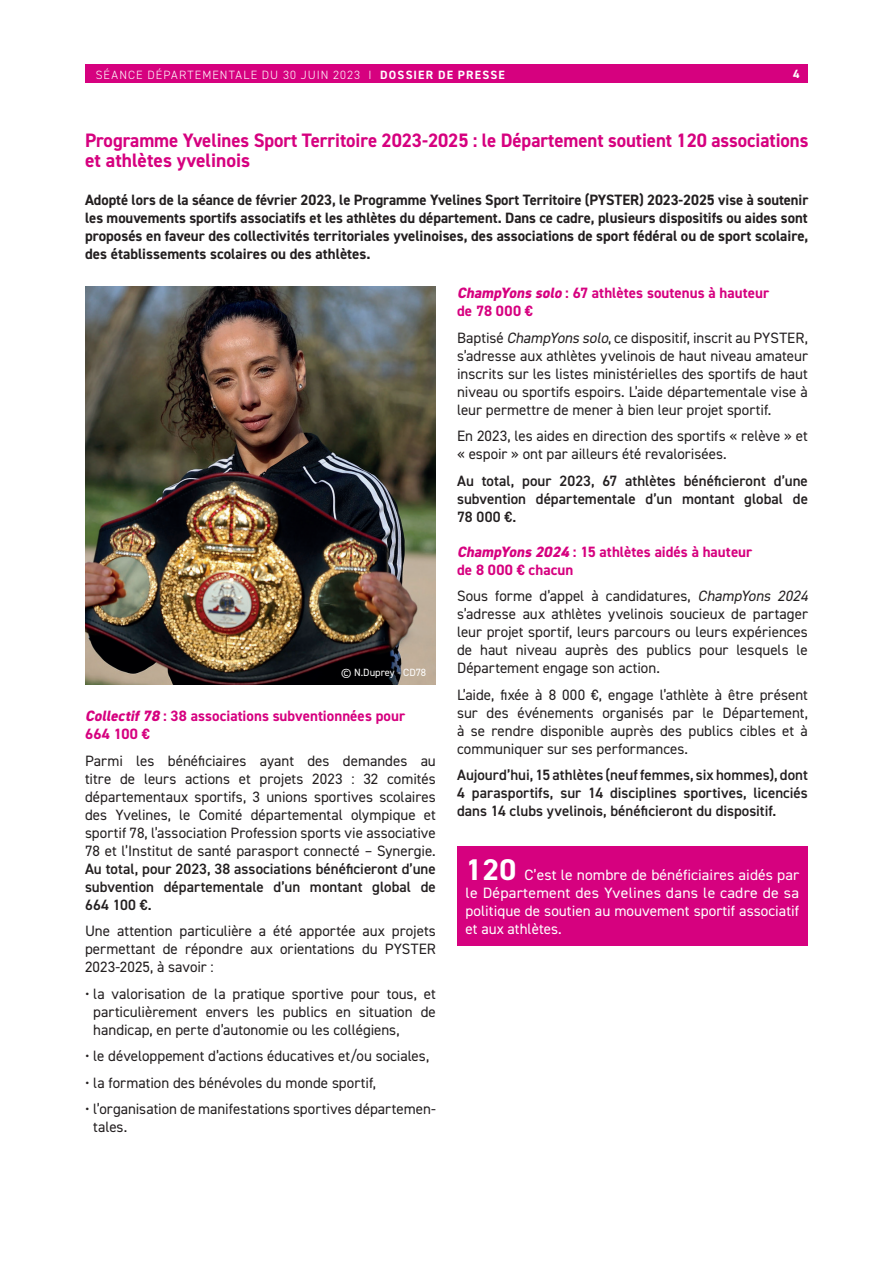
<style>
.page{position:relative;width:893px;height:1263px;background:#fff}
.page>*{position:absolute;margin:0;border:0;box-sizing:border-box;transform-origin:0 0}
.t1{font:700 19.5px/19.5px "DIN2014";letter-spacing:-.005em;color:#d6017f}
.t2{font:15px/18px "DIN2014";color:#231f20;text-align:justify}
.t3{font:700 15px/18px "DIN2014";color:#231f20;text-align:justify}
.t4{font:600 15px/18px "DIN2014";color:#231f20;text-align:justify}
.t5{font:700 15px/18px "DIN2014";letter-spacing:.005em;color:#d6017f}
.t6{font:15px/18px "DIN2014";color:#fff;text-align:justify;scale:1.04 1}
.t7{font:300 12px "DIN2014";letter-spacing:.09em;color:#fff}
.t8{font:700 12px "DIN2014";color:#fff}
.t9{font:10.5px "DIN2014";color:#fff}
.s1{font-weight:700}
.s2{font-weight:800;font-style:italic}
.s3{font-style:italic}
.s4{font-weight:700;font-size:30px}
</style>
<div class="page">
<div style="left:85px;top:64px;width:723px;height:19px;background:#d6017f"></div>
<img style="left:85px;top:287px;width:351px;height:397px">
<div style="left:457px;top:846px;width:351px;height:99px;background:#d6017f"></div>
<p class="t7" style="left:96px;top:67px;width:411px">SÉANCE DÉPARTEMENTALE DU 30 JUIN 2023 I <span class="s1">DOSSIER DE PRESSE</span></p>
<p class="t8" style="left:793px;top:65px;width:8px">4</p>
<h1 class="t1" style="left:85px;top:130px;width:725px">Programme Yvelines Sport Territoire 2023-2025 : le Département soutient 120 associations et athlètes yvelinois</h1>
<p class="t3" style="left:85px;top:190px;width:725px">Adopté lors de la séance de février 2023, le Programme Yvelines Sport Territoire (PYSTER) 2023-2025 vise à soutenir les mouvements sportifs associatifs et les athlètes du département. Dans ce cadre, plusieurs dispositifs ou aides sont proposés en faveur des collectivités territoriales yvelinoises, des associations de sport fédéral ou de sport scolaire, des établissements scolaires ou des athlètes.</p>
<p class="t9" style="left:341px;top:666px;width:87px">© N.Duprey - CD78</p>
<p class="t5" style="left:85px;top:707px;width:322px"><span class="s2">Collectif78</span> : 38 associations subventionnées pour<br>664 100 €</p>
<p class="t2" style="left:85px;top:751px;width:352px">Parmi les bénéficiaires ayant des demandes au titre de leurs actions et projets 2023 : 32 comités départementaux sportifs, 3 unions sportives scolaires des Yvelines, le Comité départemental olympique et sportif 78, l’association Profession sports vie associative 78 et l’Institut de santé parasport connecté – Synergie.</p>
<p class="t4" style="left:85px;top:859px;width:352px">Au total, pour 2023, 38 associations bénéficieront d’une subvention départementale d’un montant global de 664 100 €.</p>
<p class="t2" style="left:85px;top:922px;width:352px">Une attention particulière a été apportée aux projets permettant de répondre aux orientations du PYSTER 2023-2025, à savoir :</p>
<p class="t2" style="left:93px;top:984px;width:344px;text-indent:-8px">• la valorisation de la pratique sportive pour tous, et particulièrement envers les publics en situation de handicap, en perte d’autonomie ou les collégiens,</p>
<p class="t2" style="left:85px;top:1047px;width:346px">• le développement d’actions éducatives et/ou sociales,</p>
<p class="t2" style="left:85px;top:1073px;width:293px">• la formation des bénévoles du monde sportif,</p>
<p class="t2" style="left:93px;top:1100px;width:344px;text-indent:-8px">• l’organisation de manifestations sportives départemen&shy;tales.</p>
<p class="t5" style="left:457px;top:284px;width:314px"><span class="s2">ChampYons solo</span> : 67 athlètes soutenus à hauteur de 78 000 €</p>
<p class="t2" style="left:457px;top:328px;width:352px">Baptisé <span class="s3">ChampYons solo</span>, ce dispositif, inscrit au PYSTER, s’adresse aux athlètes yvelinois de haut niveau amateur inscrits sur les listes ministérielles des sportifs de haut niveau ou sportifs espoirs. L’aide départementale vise à leur permettre de mener à bien leur projet sportif.</p>
<p class="t2" style="left:457px;top:427px;width:352px">En 2023, les aides en direction des sportifs « relève » et « espoir » ont par ailleurs été revalorisées.</p>
<p class="t4" style="left:457px;top:471px;width:352px">Au total, pour 2023, 67 athlètes bénéficieront d’une subvention départementale d’un montant global de 78 000 €.</p>
<p class="t5" style="left:457px;top:542px;width:297px"><span class="s2">ChampYons 2024</span> : 15 athlètes aidés à hauteur de 8 000 € chacun</p>
<p class="t2" style="left:457px;top:587px;width:355px;text-align:left">Sous forme d’appel à candidatures, <span class="s3">ChampYons 2024 </span>s’adresse aux athlètes yvelinois soucieux de partager leur projet sportif, leurs parcours ou leurs expériences de haut niveau auprès des publics pour lesquels le Département engage son action.</p>
<p class="t2" style="left:457px;top:685px;width:352px">L’aide, fixée à 8 000 €, engage l’athlète à être présent sur des événements organisés par le Département, à se rendre disponible auprès des publics cibles et à communiquer sur ses performances.</p>
<p class="t4" style="left:457px;top:766px;width:352px">Aujourd’hui, 15 athlètes (neuf femmes, six hommes), dont 4 parasportifs, sur 14 disciplines sportives, licenciés dans 14 clubs yvelinois, bénéficieront du dispositif.</p>
<p class="t6" style="left:466px;top:866px;width:322px"><span class="s4">120</span> C’est le nombre de bénéficiaires aidés par le Département des Yvelines dans le cadre de sa politique de soutien au mouvement sportif associatif et aux athlètes.</p>
</div>
